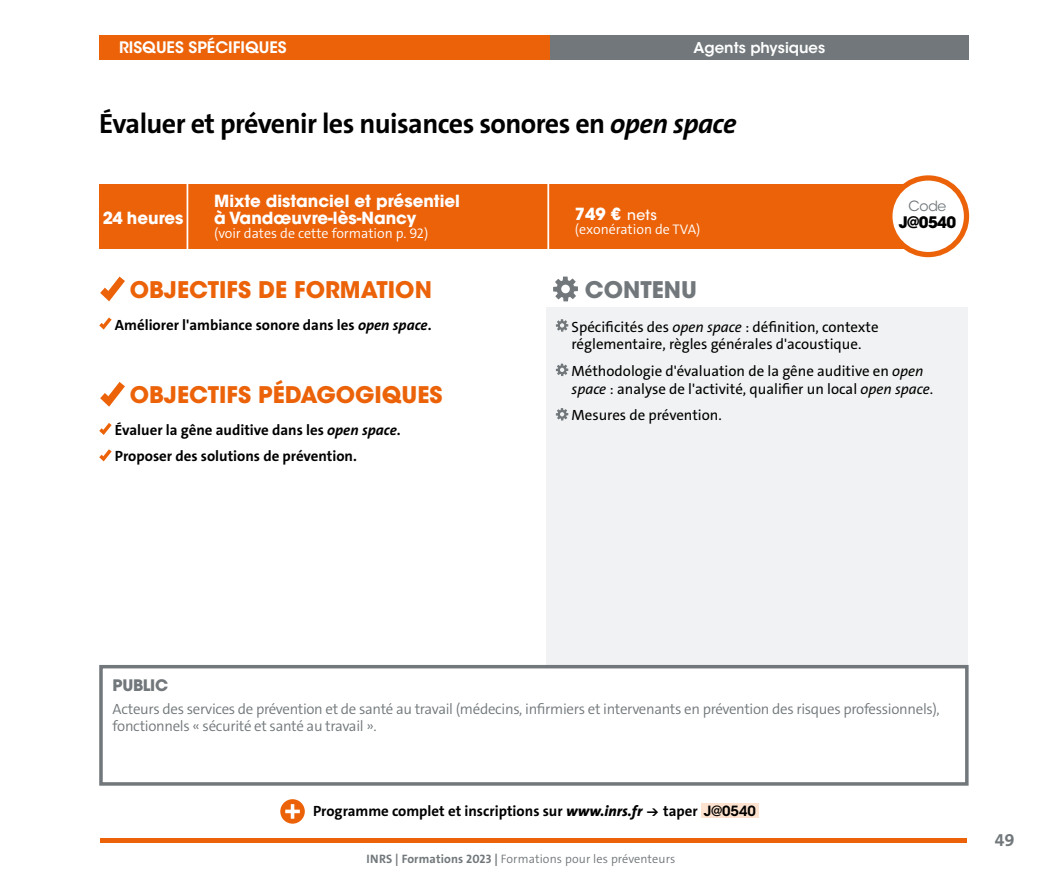
<style>
.page{position:relative;width:1042px;height:893px;background:#fff}
.page>*{position:absolute;margin:0;border:0;box-sizing:border-box;transform-origin:0 0}
.t1{font:700 28px "The Sans C4 s";letter-spacing:-.02em;color:#000}
.t2{font:700 22.75px "ITC Avant Garde Std";color:#eb6209}
.t3{font:700 22.75px "ITC Avant Garde Std";color:#71777a}
.t4{font:700 17.5px "The Sans C4 s";color:#71777a}
.t5{font:700 16.62px/17.5px "ITC Avant Garde Std";color:#fff}
.t6{font:600 15.75px "ITC Avant Garde Std";color:#fff}
.t7{font:700 15.75px "ITC Avant Garde Std";letter-spacing:-.02em;color:#71777a}
.t8{font:700 15.75px "ITC Avant Garde Std";color:#000}
.t9{font:14.88px/17.5px "The Sans C4 s";color:#000}
.t10{font:700 14.88px/26.4px "The Sans C4 s";color:#000}
.t11{font:300 14.88px/17.5px "The Sans C4 s";letter-spacing:-.02em;color:#71777a}
.t12{font:600 14.88px "ITC Avant Garde Std";color:#fff}
.t13{font:300 14px "The Sans C4 s";color:#fff}
.t14{font:14px "ITC Avant Garde Std";color:#71777a}
.t15{font:300 12.25px "The Sans C4 s";letter-spacing:.01em;color:#71777a}
.s1{font-style:italic}
.s2{font-weight:500;font-size:14px}
.s3{font-weight:800;font-style:italic}
.s4{font-family:"Flesh Plain";font-weight:400}
.s5{font-family:"ITC Avant Garde Std";font-weight:600;font-size:14px}
.s6{font-weight:700}
</style>
<div class="page">
<div style="left:100px;top:838px;width:866px;height:5px;background:#eb6209"></div>
<div style="left:99px;top:35px;width:564px;height:25px;background:#eb6209"></div>
<svg style="left:553px;top:277px;width:25px;height:24px"></svg>
<svg style="left:100px;top:277px;width:25px;height:24px"></svg>
<svg style="left:280px;top:799px;width:25px;height:25px"></svg>
<hr style="left:285px;top:810px;width:15px;height:3px;background:#fff">
<hr style="left:291px;top:804px;width:3px;height:15px;background:#fff">
<div style="left:99px;top:184px;width:834px;height:64px;background:#eb6209"></div>
<hr style="left:187px;top:172px;width:1px;height:86px;background:#fff">
<hr style="left:547px;top:161px;width:2px;height:112px;background:#fff">
<div style="left:546px;top:308px;width:421px;height:357px;background:#f1f2f3"></div>
<svg style="left:556px;top:319px;width:12px;height:13px"></svg>
<svg style="left:556px;top:364px;width:12px;height:12px"></svg>
<svg style="left:556px;top:408px;width:12px;height:12px"></svg>
<svg style="left:100px;top:382px;width:25px;height:25px"></svg>
<svg style="left:99px;top:423px;width:13px;height:12px"></svg>
<svg style="left:99px;top:449px;width:13px;height:12px"></svg>
<div style="left:99px;top:665px;width:869px;height:121px;border:4px solid #71777a"></div>
<svg style="left:99px;top:317px;width:13px;height:13px"></svg>
<div style="left:701px;top:804px;width:58px;height:14px;background:#fde3cf"></div>
<div style="left:890px;top:178px;width:76px;height:77px;background:#fff;border-radius:50%"></div>
<div style="left:887px;top:175px;width:82px;height:82px;border:5px solid #eb6209;border-radius:50%"></div>
<div style="left:550px;top:35px;width:418px;height:25px;background:#71777a"></div>
<p class="t6" style="left:119px;top:37px;width:169px">RISQUES SPÉCIFIQUES</p>
<p class="t12" style="left:693px;top:38px;width:133px">Agents physiques</p>
<h1 class="t1" style="left:99px;top:106px;width:639px">Évaluer et prévenir les nuisances sonores en <span class="s1">open space</span></h1>
<p class="t5" style="left:103px;top:209px;width:82px">24 heures</p>
<p class="t5" style="left:214px;top:192px;width:247px">Mixte distanciel et présentiel à Vandœuvre-lès-Nancy</p>
<p class="t13" style="left:214px;top:224px;width:216px">(voir dates de cette formation p. 92)</p>
<p class="t5" style="left:575px;top:205px;width:83px">749 € <span class="s2">nets</span></p>
<p class="t13" style="left:575px;top:220px;width:127px">(exonération de TVA)</p>
<h2 class="t2" style="left:130px;top:275px;width:304px">OBJECTIFS DE FORMATION</h2>
<h2 class="t3" style="left:585px;top:275px;width:114px">CONTENU</h2>
<p class="t14" style="left:908px;top:197px;width:39px">Code</p>
<p class="t8" style="left:899px;top:212px;width:59px">J@0540</p>
<p class="t10" style="left:115px;top:311px;width:318px">Améliorer l'ambiance sonore dans les <span class="s1">open space</span>.</p>
<h2 class="t2" style="left:130px;top:380px;width:314px">OBJECTIFS PÉDAGOGIQUES</h2>
<p class="t10" style="left:115px;top:417px;width:287px">Évaluer la gêne auditive dans les <span class="s1">open space</span>.<br>Proposer des solutions de prévention.</p>
<p class="t9" style="left:571px;top:318px;width:309px">Spécificités des <span class="s1">open space</span> : définition, contexte réglementaire, règles générales d'acoustique.</p>
<p class="t9" style="left:571px;top:362px;width:363px">Méthodologie d'évaluation de la gêne auditive en <span class="s1">open space</span> : analyse de l'activité, qualifier un local <span class="s1">open space</span>.</p>
<p class="t9" style="left:571px;top:407px;width:152px">Mesures de prévention.</p>
<p class="t7" style="left:113px;top:675px;width:57px">PUBLIC</p>
<p class="t11" style="left:113px;top:700px;width:828px">Acteurs des services de prévention et de santé au travail (médecins, infirmiers et intervenants en prévention des risques professionnels), fonctionnels « sécurité et santé au travail ».</p>
<p class="t10" style="left:313px;top:798px;width:444px">Programme complet et inscriptions sur <span class="s3">www.inrs.fr</span> <span class="s4">Q</span> taper <span class="s5">J@0540</span></p>
<p class="t15" style="left:366px;top:851px;width:310px"><span class="s6">INRS | Formations 2023 |</span> Formations pour les préventeurs</p>
<p class="t4" style="left:995px;top:829px;width:21px">49</p>
</div>
